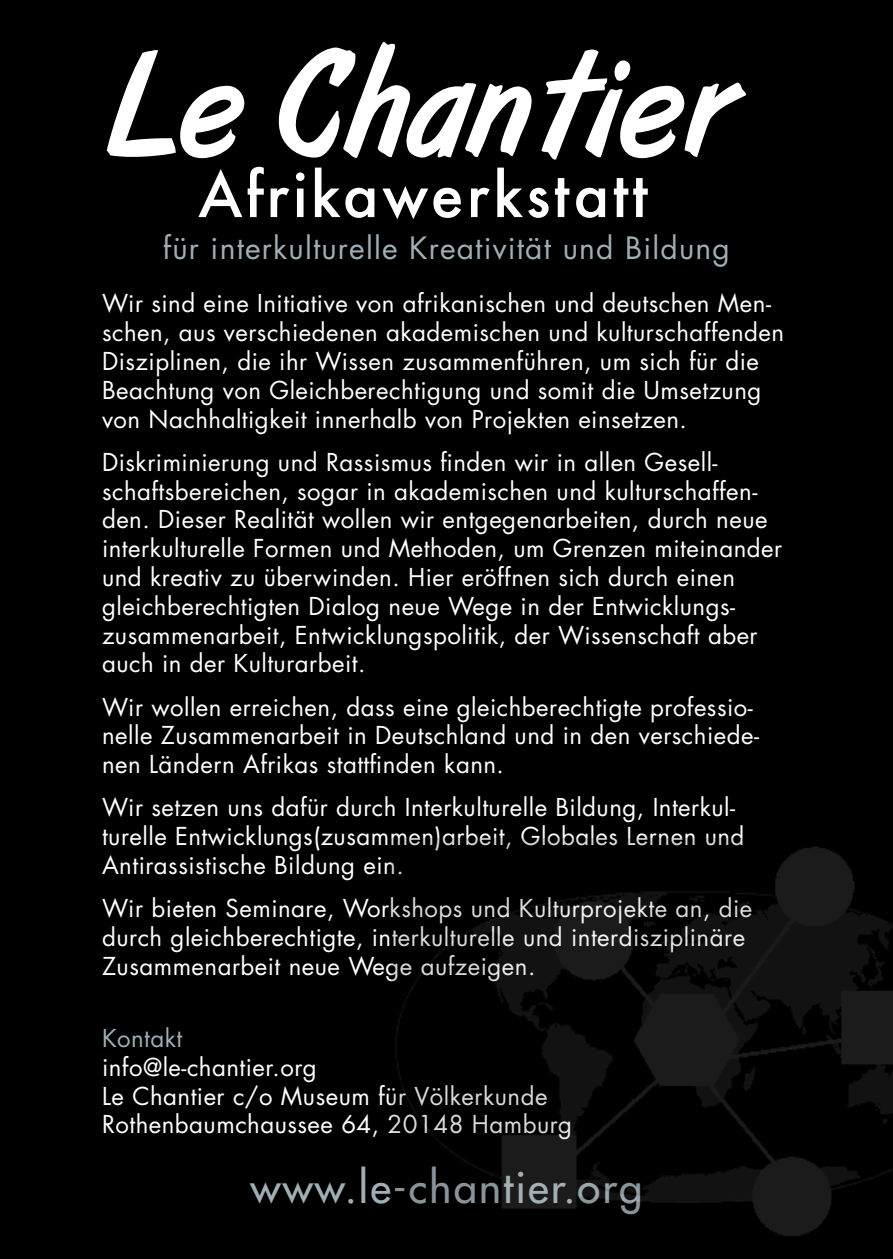
<style>
.page{position:relative;width:893px;height:1259px;background:#000}
.page>*{position:absolute;margin:0;border:0;box-sizing:border-box;transform-origin:0 0}
.t1{font:142.8px "Art Brush";letter-spacing:.01em;color:#fff}
.t2{font:500 60px "Futura";letter-spacing:.05em;color:#fff}
.t3{font:42px "Futura";letter-spacing:.05em;color:#a0afb6}
.t4{font:30px "Futura";letter-spacing:.04em;color:#a0afb6}
.t5{font:24px/28.8px "Futura";letter-spacing:.02em;color:#fff}
.t6{font:24px "Futura";letter-spacing:.02em;color:#a0afb6}
</style>
<div class="page">
<img style="left:395px;top:847px;width:498px;height:389px">
<h1 class="t1" style="left:106px;top:29px;width:633px">Le Chantier</h1>
<h2 class="t2" style="left:198px;top:154px;width:451px">Afrikawerkstatt</h2>
<p class="t4" style="left:163px;top:227px;width:569px">für interkulturelle Kreativität und Bildung</p>
<p class="t5" style="left:102px;top:289px;width:683px">Wir sind eine Initiative von afrikanischen und deutschen Men&shy;schen, aus verschiedenen akademischen und kulturschaffenden Disziplinen, die ihr Wissen zusammenführen, um sich für die Beachtung von Gleichberechtigung und somit die Umsetzung von Nachhaltigkeit innerhalb von Projekten einsetzen.</p>
<p class="t5" style="left:102px;top:447px;width:682px">Diskriminierung und Rassismus finden wir in allen Gesell&shy;schaftsbereichen, sogar in akademischen und kulturschaffen&shy;den. Dieser Realität wollen wir entgegenarbeiten, durch neue interkulturelle Formen und Methoden, um Grenzen miteinander und kreativ zu überwinden. Hier eröffnen sich durch einen gleichberechtigten Dialog neue Wege in der Entwicklungs&shy;zusammenarbeit, Entwicklungspolitik, der Wissenschaft aber auch in der Kulturarbeit.</p>
<p class="t5" style="left:102px;top:692px;width:658px">Wir wollen erreichen, dass eine gleichberechtigte professio&shy;nelle Zusammenarbeit in Deutschland und in den verschiede&shy;nen Ländern Afrikas stattfinden kann.</p>
<p class="t5" style="left:102px;top:793px;width:644px">Wir setzen uns dafür durch Interkulturelle Bildung, Interkul&shy;turelle Entwicklungs(zusammen)arbeit, Globales Lernen und<br>Antirassistische Bildung ein.</p>
<p class="t5" style="left:102px;top:893px;width:652px">Wir bieten Seminare, Workshops und Kulturprojekte an, die durch gleichberechtigte, interkulturelle und interdisziplinäre<br>Zusammenarbeit neue Wege aufzeigen.</p>
<p class="t6" style="left:102px;top:1021px;width:82px">Kontakt</p>
<p class="t5" style="left:102px;top:1052px;width:472px">info@le-chantier.org<br>Le Chantier c/o Museum für Völkerkunde<br>Rothenbaumchaussee 64, 20148 Hamburg</p>
<h3 class="t3" style="left:250px;top:1159px;width:394px">www.le-chantier.org</h3>
</div>
